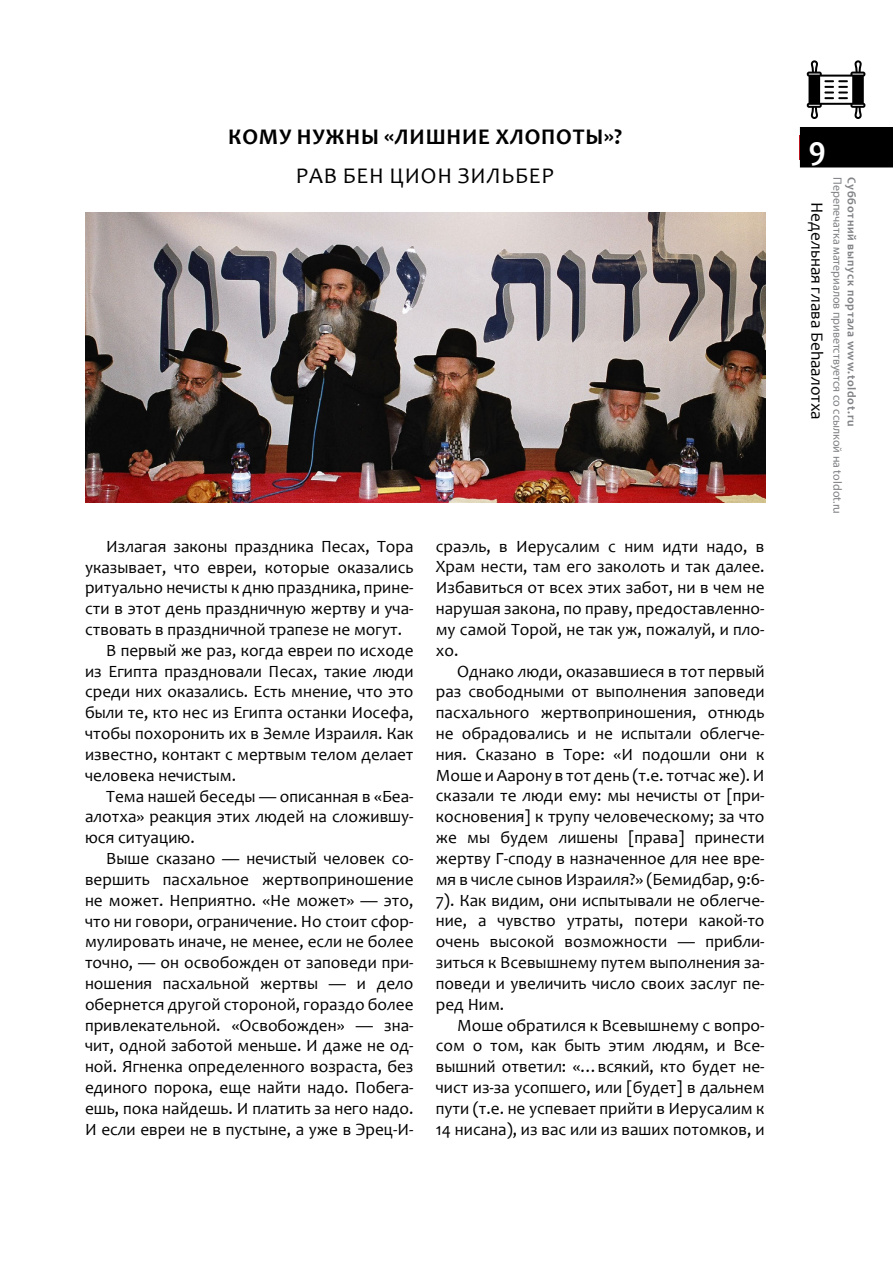
<style>
.page{position:relative;width:893px;height:1263px;background:#fff}
.page>*{position:absolute;margin:0;border:0;box-sizing:border-box;transform-origin:0 0}
.t1{font:700 33px "Candara";color:#fff}
.t2{font:700 22.5px "Candara";letter-spacing:.04em;color:#000}
.t3{font:22.5px "Candara";letter-spacing:.04em;color:#000}
.t4{font:17.25px/20.9px "Candara";color:#000;text-align:justify}
.t5{font:12px "Myriad Pro";color:#808285}
.t6{font:700 12px "Candara";letter-spacing:.06em;color:#808285}
</style>
<div class="page">
<div style="left:800px;top:127px;width:93px;height:40px;background:#000"></div>
<svg style="left:807px;top:60px;width:58px;height:59px"></svg>
<img style="left:85px;top:213px;width:680px;height:289px">
<h2 class="t2" style="left:228px;top:122px;width:395px">КОМУ НУЖНЫ «ЛИШНИЕ ХЛОПОТЫ»?</h2>
<h2 class="t3" style="left:296px;top:161px;width:260px">РАВ БЕН ЦИОН ЗИЛЬБЕР</h2>
<p class="t4" style="left:106px;top:535px;width:309px">Излагая законы праздника Песах, Тора</p>
<p class="t4" style="left:85px;top:556px;width:330px">указывает, что евреи, которые оказались</p>
<p class="t4" style="left:85px;top:577px;width:330px">ритуально нечисты к дню праздника, прине-</p>
<p class="t4" style="left:85px;top:598px;width:330px">сти в этот день праздничную жертву и уча-</p>
<p class="t4" style="left:85px;top:619px;width:319px">ствовать в праздничной трапезе не могут.</p>
<p class="t4" style="left:106px;top:640px;width:309px">В первый же раз, когда евреи по исходе</p>
<p class="t4" style="left:85px;top:660px;width:330px">из Египта праздновали Песах, такие люди</p>
<p class="t4" style="left:85px;top:681px;width:330px">среди них оказались. Есть мнение, что это</p>
<p class="t4" style="left:85px;top:702px;width:330px">были те, кто нес из Египта останки Иосефа,</p>
<p class="t4" style="left:85px;top:723px;width:330px">чтобы похоронить их в Земле Израиля. Как</p>
<p class="t4" style="left:85px;top:744px;width:330px">известно, контакт с мертвым телом делает</p>
<p class="t4" style="left:85px;top:764px;width:152px">человека нечистым.</p>
<p class="t4" style="left:106px;top:785px;width:309px">Тема нашей беседы — описанная в «Беа-</p>
<p class="t4" style="left:85px;top:806px;width:330px">алотха» реакция этих людей на сложившу-</p>
<p class="t4" style="left:85px;top:827px;width:111px">юся ситуацию.</p>
<p class="t4" style="left:106px;top:848px;width:309px">Выше сказано — нечистый человек со-</p>
<p class="t4" style="left:85px;top:869px;width:330px">вершить пасхальное жертвоприношение</p>
<p class="t4" style="left:85px;top:889px;width:330px">не может. Неприятно. «Не может» — это,</p>
<p class="t4" style="left:85px;top:910px;width:330px">что ни говори, ограничение. Но стоит сфор-</p>
<p class="t4" style="left:85px;top:931px;width:330px">мулировать иначе, не менее, если не более</p>
<p class="t4" style="left:85px;top:952px;width:330px">точно, — он освобожден от заповеди при-</p>
<p class="t4" style="left:85px;top:973px;width:330px">ношения пасхальной жертвы — и дело</p>
<p class="t4" style="left:85px;top:994px;width:330px">обернется другой стороной, гораздо более</p>
<p class="t4" style="left:85px;top:1014px;width:330px">привлекательной. «Освобожден» — зна-</p>
<p class="t4" style="left:85px;top:1035px;width:330px">чит, одной заботой меньше. И даже не од-</p>
<p class="t4" style="left:85px;top:1056px;width:330px">ной. Ягненка определенного возраста, без</p>
<p class="t4" style="left:85px;top:1077px;width:330px">единого порока, еще найти надо. Побега-</p>
<p class="t4" style="left:85px;top:1098px;width:330px">ешь, пока найдешь. И платить за него надо.</p>
<p class="t4" style="left:85px;top:1118px;width:330px">И если евреи не в пустыне, а уже в Эрец-И-</p>
<p class="t4" style="left:436px;top:535px;width:330px">сраэль, в Иерусалим с ним идти надо, в Храм нести, там его заколоть и так далее.<br>Избавиться от всех этих забот, ни в чем не нарушая закона, по праву, предоставленно&shy;му самой Торой, не так уж, пожалуй, и пло&shy;хо.</p>
<p class="t4" style="left:436px;top:660px;width:330px;text-indent:21px">Однако люди, оказавшиеся в тот первый раз свободными от выполнения заповеди пасхального жертвоприношения, отнюдь не обрадовались и не испытали облегче&shy;ния. Сказано в Торе: «И подошли они к Моше и Аарону в тот день (т.е. тотчас же). И сказали те люди ему: мы нечисты от [при&shy;косновения] к трупу человеческому; за что же мы будем лишены [права] принести жертву Г-споду в назначенное для нее вре&shy;мя в числе сынов Израиля?» (Бемидбар, 9:6- 7). Как видим, они испытывали не облегче&shy;ние, а чувство утраты, потери какой-то очень высокой возможности — прибли&shy;зиться к Всевышнему путем выполнения за&shy;поведи и увеличить число своих заслуг пе&shy;ред Ним.</p>
<p class="t4" style="left:436px;top:1014px;width:330px;text-indent:21px">Моше обратился к Всевышнему с вопро&shy;сом о том, как быть этим людям, и Все&shy;вышний ответил: «…всякий, кто будет не&shy;чист из-за усопшего, или [будет] в дальнем пути (т.е. не успевает прийти в Иерусалим к 14 нисана), из вас или из ваших потомков, и</p>
<h1 class="t1" style="left:808px;top:128px;width:19px">9</h1>
<p class="t4" style="left:828px;top:202px;width:219px;rotate:90deg">Недельная глава Беhаалотха</p>
<p class="t5" style="left:845px;top:177px;width:338px;rotate:90deg">Перепечатка материалов приветствуется со ссылкой на toldot.ru</p>
<p class="t6" style="left:859px;top:177px;width:251px;rotate:90deg">Субботний выпуск портала www.toldot.ru</p>
</div>
